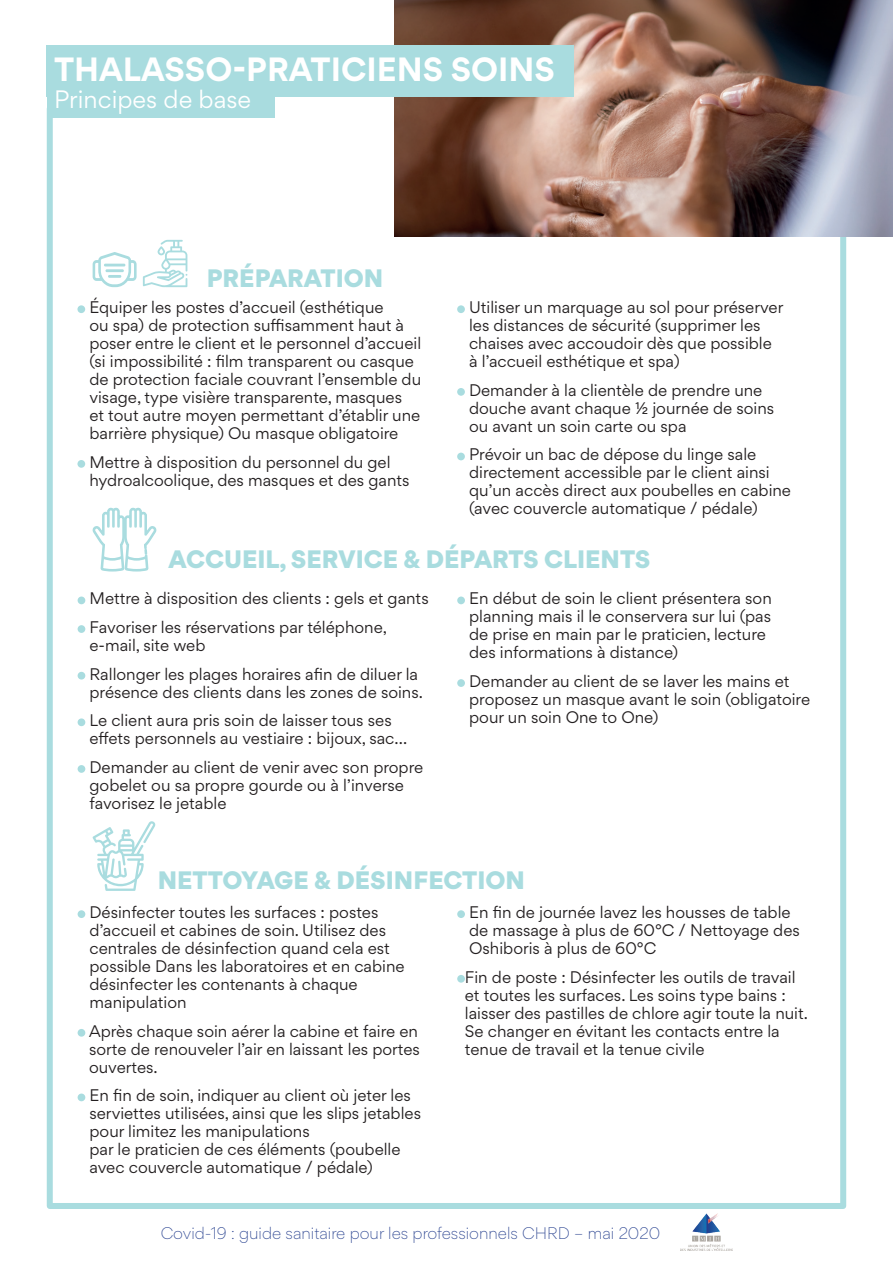
<style>
.page{position:relative;width:893px;height:1263px;background:#fff}
.page>*{position:absolute;margin:0;border:0;box-sizing:border-box;transform-origin:0 0}
.t1{font:700 30px "Gordita";color:#fff}
.t2{font:900 22.5px "Gordita";color:#a9dcdf}
.t3{font:22.5px "Gordita";color:#fff}
.t4{font:15px/18px "Gordita";color:#231f20}
.t5{font:300 15px "Gordita";color:#253f8e}
</style>
<div class="page">
<img style="left:680px;top:1213px;width:52px;height:37px">
<div style="left:47px;top:105px;width:799px;height:1104px;border:6px solid #a9dcdf"></div>
<img style="left:395px;top:0;width:498px;height:236px">
<div style="left:78px;top:910px;width:7px;height:8px;background:#a9dcdf;border-radius:50%"></div>
<div style="left:78px;top:1029px;width:7px;height:8px;background:#a9dcdf;border-radius:50%"></div>
<div style="left:78px;top:1093px;width:7px;height:8px;background:#a9dcdf;border-radius:50%"></div>
<div style="left:457px;top:910px;width:8px;height:8px;background:#a9dcdf;border-radius:50%"></div>
<div style="left:457px;top:975px;width:8px;height:8px;background:#a9dcdf;border-radius:50%"></div>
<svg style="left:92px;top:821px;width:63px;height:70px"></svg>
<div style="left:77px;top:305px;width:8px;height:8px;background:#a9dcdf;border-radius:50%"></div>
<div style="left:77px;top:460px;width:8px;height:8px;background:#a9dcdf;border-radius:50%"></div>
<div style="left:457px;top:305px;width:8px;height:8px;background:#a9dcdf;border-radius:50%"></div>
<div style="left:457px;top:388px;width:8px;height:8px;background:#a9dcdf;border-radius:50%"></div>
<div style="left:457px;top:453px;width:8px;height:7px;background:#a9dcdf;border-radius:50%"></div>
<svg style="left:93px;top:252px;width:44px;height:35px"></svg>
<svg style="left:143px;top:240px;width:45px;height:47px"></svg>
<div style="left:47px;top:45px;width:527px;height:52px;background:#a9dcdf"></div>
<div style="left:47px;top:86px;width:227px;height:32px;background:#a9dcdf"></div>
<div style="left:78px;top:596px;width:7px;height:8px;background:#a9dcdf;border-radius:50%"></div>
<div style="left:78px;top:625px;width:7px;height:8px;background:#a9dcdf;border-radius:50%"></div>
<div style="left:78px;top:672px;width:7px;height:7px;background:#a9dcdf;border-radius:50%"></div>
<div style="left:78px;top:718px;width:7px;height:8px;background:#a9dcdf;border-radius:50%"></div>
<div style="left:78px;top:765px;width:7px;height:8px;background:#a9dcdf;border-radius:50%"></div>
<div style="left:457px;top:596px;width:8px;height:8px;background:#a9dcdf;border-radius:50%"></div>
<div style="left:457px;top:679px;width:8px;height:8px;background:#a9dcdf;border-radius:50%"></div>
<svg style="left:92px;top:507px;width:65px;height:65px"></svg>
<h1 class="t1" style="left:54px;top:45px;width:502px">THALASSO-PRATICIENS SOINS</h1>
<h2 class="t3" style="left:54px;top:82px;width:199px">Principes de base</h2>
<h2 class="t2" style="left:207px;top:260px;width:178px">PRÉPARATION</h2>
<p class="t4" style="left:89px;top:298px;width:333px">Équiper les postes d’accueil (esthétique<br>ou spa) de protection suffisamment haut à poser entre le client et le personnel d’accueil (si impossibilité : film transparent ou casque de protection faciale couvrant l’ensemble du visage, type visière transparente, masques<br>et tout autre moyen permettant d’établir une barrière physique) Ou masque obligatoire</p>
<p class="t4" style="left:89px;top:453px;width:322px">Mettre à disposition du personnel du gel hydroalcoolique, des masques et des gants</p>
<p class="t4" style="left:469px;top:298px;width:316px">Utiliser un marquage au sol pour préserver les distances de sécurité (supprimer les chaises avec accoudoir dès que possible à l’accueil esthétique et spa)</p>
<p class="t4" style="left:469px;top:381px;width:307px">Demander à la clientèle de prendre une douche avant chaque ½ journée de soins ou avant un soin carte ou spa</p>
<p class="t4" style="left:469px;top:445px;width:323px">Prévoir un bac de dépose du linge sale directement accessible par le client ainsi qu’un accès direct aux poubelles en cabine (avec couvercle automatique / pédale)</p>
<h2 class="t2" style="left:168px;top:541px;width:483px">ACCUEIL, SERVICE &amp; DÉPARTS CLIENTS</h2>
<p class="t4" style="left:90px;top:584px;width:341px;line-height:28.7px">Mettre à disposition des clients : gels et gants<br>Favoriser les réservations par téléphone,</p>
<p class="t4" style="left:90px;top:631px;width:330px;line-height:28.7px">e-mail, site web<br>Rallonger les plages horaires afin de diluer la</p>
<p class="t4" style="left:90px;top:677px;width:335px;line-height:28.7px">présence des clients dans les zones de soins.<br>Le client aura pris soin de laisser tous ses</p>
<p class="t4" style="left:90px;top:724px;width:335px;line-height:28.7px">effets personnels au vestiaire : bijoux, sac…<br>Demander au client de venir avec son propre</p>
<p class="t4" style="left:90px;top:776px;width:316px">gobelet ou sa propre gourde ou à l’inverse favorisez le jetable</p>
<p class="t4" style="left:469px;top:589px;width:304px">En début de soin le client présentera son planning mais il le conservera sur lui (pas de prise en main par le praticien, lecture des informations à distance)</p>
<p class="t4" style="left:469px;top:672px;width:342px">Demander au client de se laver les mains et proposez un masque avant le soin (obligatoire pour un soin One to One)</p>
<h2 class="t2" style="left:158px;top:862px;width:369px">NETTOYAGE &amp; DÉSINFECTION</h2>
<p class="t4" style="left:90px;top:903px;width:317px">Désinfecter toutes les surfaces : postes d’accueil et cabines de soin. Utilisez des centrales de désinfection quand cela est possible Dans les laboratoires et en cabine désinfecter les contenants à chaque manipulation</p>
<p class="t4" style="left:89px;top:1022px;width:332px">Après chaque soin aérer la cabine et faire en sorte de renouveler l’air en laissant les portes ouvertes.</p>
<p class="t4" style="left:90px;top:1086px;width:333px">En fin de soin, indiquer au client où jeter les serviettes utilisées, ainsi que les slips jetables pour limitez les manipulations<br>par le praticien de ces éléments (poubelle avec couvercle automatique / pédale)</p>
<p class="t4" style="left:469px;top:903px;width:332px">En fin de journée lavez les housses de table de massage à plus de 60°C / Nettoyage des<br>Oshiboris à plus de 60°C</p>
<p class="t4" style="left:465px;top:968px;width:345px">Fin de poste : Désinfecter les outils de travail et toutes les surfaces. Les soins type bains : laisser des pastilles de chlore agir toute la nuit.<br>Se changer en évitant les contacts entre la tenue de travail et la tenue civile</p>
<p class="t5" style="left:161px;top:1222px;width:501px">Covid-19 : guide sanitaire pour les professionnels CHRD – mai 2020</p>
</div>
